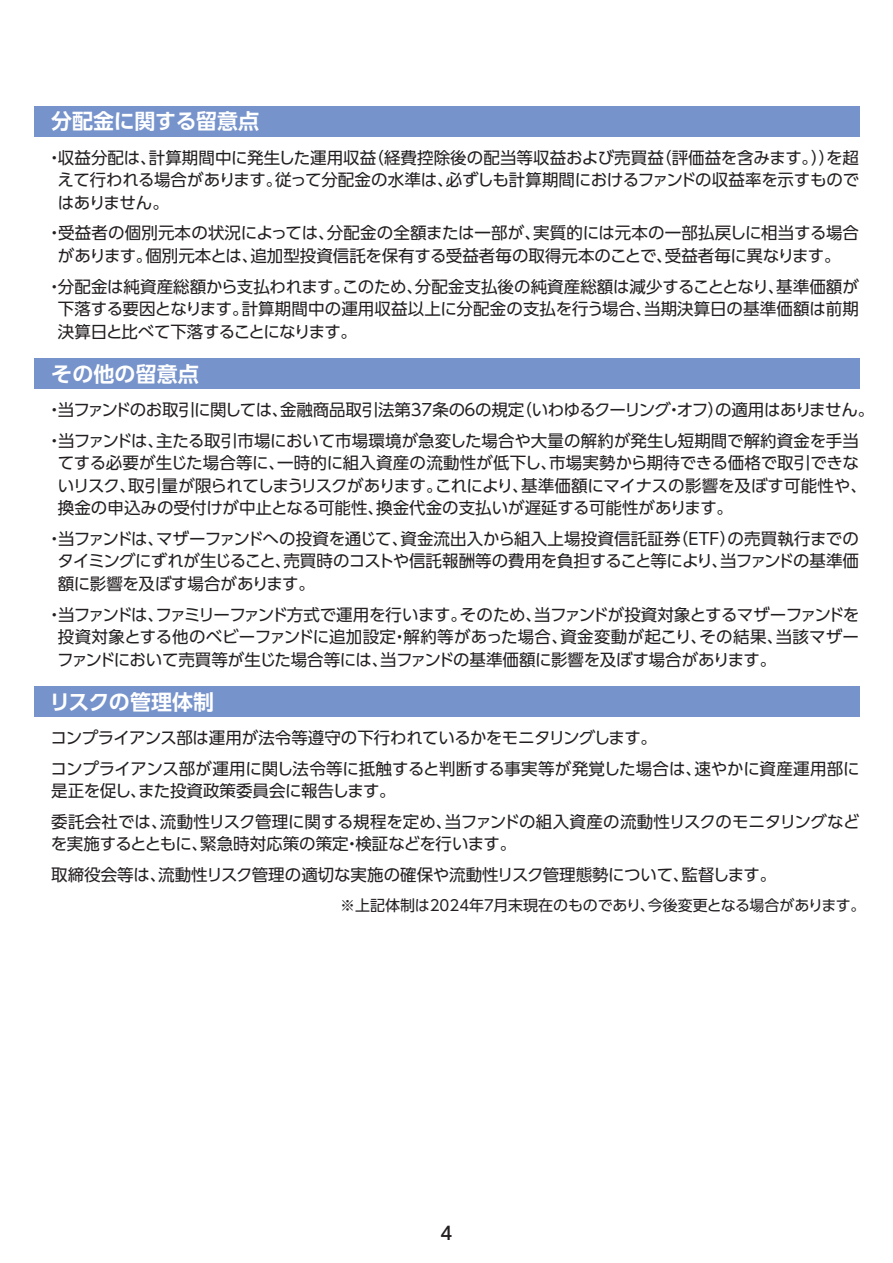
<style>
.page{position:relative;width:893px;height:1263px;background:#fff}
.page>*{position:absolute;margin:0;border:0;box-sizing:border-box;transform-origin:0 0}
.t1{font:700 21px "UD Shin Go Pro De";color:#fff}
.t2{font:500 18px "UD Shin Go Pro";color:#231f20}
.t3{font:16.5px/22.5px "UD Shin Go Pro";letter-spacing:-.01em;color:#231f20}
.t4{font:15px "UD Shin Go Pro";letter-spacing:-.015em;color:#231f20}
</style>
<div class="page">
<div style="left:34px;top:106px;width:825px;height:30px;background:#7793cb"></div>
<div style="left:34px;top:359px;width:825px;height:30px;background:#7793cb"></div>
<div style="left:34px;top:687px;width:825px;height:30px;background:#7793cb"></div>
<p class="t1" style="left:51px;top:104px;width:210px">分配金に関する留意点</p>
<p class="t3" style="left:58px;top:146px;width:803px;text-align:justify;text-indent:-11px">・収益分配は、計算期間中に発生した運用収益（経費控除後の配当等収益および売買益（評価益を含みます。））を超えて行われる場合があります。従って分配金の水準は、必ずしも計算期間におけるファンドの収益率を示すものではありません。</p>
<p class="t3" style="left:46px;top:221px;width:814px;text-align:center">・受益者の個別元本の状況によっては、分配金の全額または一部が、実質的には元本の一部払戻しに相当する場合があります。個別元本とは、追加型投資信託を保有する受益者毎の取得元本のことで、受益者毎に異なります。</p>
<p class="t3" style="left:58px;top:275px;width:802px;text-align:justify;text-indent:-12px">・分配金は純資産総額から支払われます。このため、分配金支払後の純資産総額は減少することとなり、基準価額が下落する要因となります。計算期間中の運用収益以上に分配金の支払を行う場合、当期決算日の基準価額は前期決算日と比べて下落することになります。</p>
<p class="t1" style="left:51px;top:356px;width:149px">その他の留意点</p>
<p class="t3" style="left:46px;top:394px;width:829px;line-height:30.8px">・当ファンドのお取引に関しては、金融商品取引法第37条の６の規定（いわゆるクーリング・オフ）の適用はありません。・当ファンドは、主たる取引市場において市場環境が急変した場合や大量の解約が発生し短期間で解約資金を手当</p>
<p class="t3" style="left:58px;top:451px;width:811px">てする必要が生じた場合等に、一時的に組入資産の流動性が低下し、市場実勢から期待できる価格で取引できないリスク、取引量が限られてしまうリスクがあります。これにより、基準価額にマイナスの影響を及ぼす可能性や、換金の申込みの受付けが中止となる可能性、換金代金の支払いが遅延する可能性があります。</p>
<p class="t3" style="left:58px;top:527px;width:803px;text-align:justify;text-indent:-11px">・当ファンドは、マザーファンドへの投資を通じて、資金流出入から組入上場投資信託証券（ETF）の売買執行までのタイミングにずれが生じること、売買時のコストや信託報酬等の費用を負担すること等により、当ファンドの基準価額に影響を及ぼす場合があります。</p>
<p class="t3" style="left:57px;top:603px;width:804px;text-align:justify;text-indent:-11px">・当ファンドは、ファミリーファンド方式で運用を行います。そのため、当ファンドが投資対象とするマザーファンドを投資対象とする他のベビーファンドに追加設定・解約等があった場合、資金変動が起こり、その結果、当該マザーファンドにおいて売買等が生じた場合等には、当ファンドの基準価額に影響を及ぼす場合があります。</p>
<p class="t1" style="left:50px;top:684px;width:166px">リスクの管理体制</p>
<p class="t3" style="left:51px;top:722px;width:810px;line-height:30.8px">コンプライアンス部は運用が法令等遵守の下行われているかをモニタリングします。<br>コンプライアンス部が運用に関し法令等に抵触すると判断する事実等が発覚した場合は、速やかに資産運用部に</p>
<p class="t3" style="left:51px;top:775px;width:810px;line-height:30.8px">是正を促し、また投資政策委員会に報告します。<br>委託会社では、流動性リスク管理に関する規程を定め、当ファンドの組入資産の流動性リスクのモニタリングなど</p>
<p class="t3" style="left:51px;top:828px;width:727px;line-height:30.8px">を実施するとともに、緊急時対応策の策定・検証などを行います。<br>取締役会等は、流動性リスク管理の適切な実施の確保や流動性リスク管理態勢について、監督します。</p>
<p class="t4" style="left:340px;top:893px;width:527px">※上記体制は2024年７月末現在のものであり、今後変更となる場合があります。</p>
<p class="t2" style="left:441px;top:1218px;width:13px">4</p>
</div>
